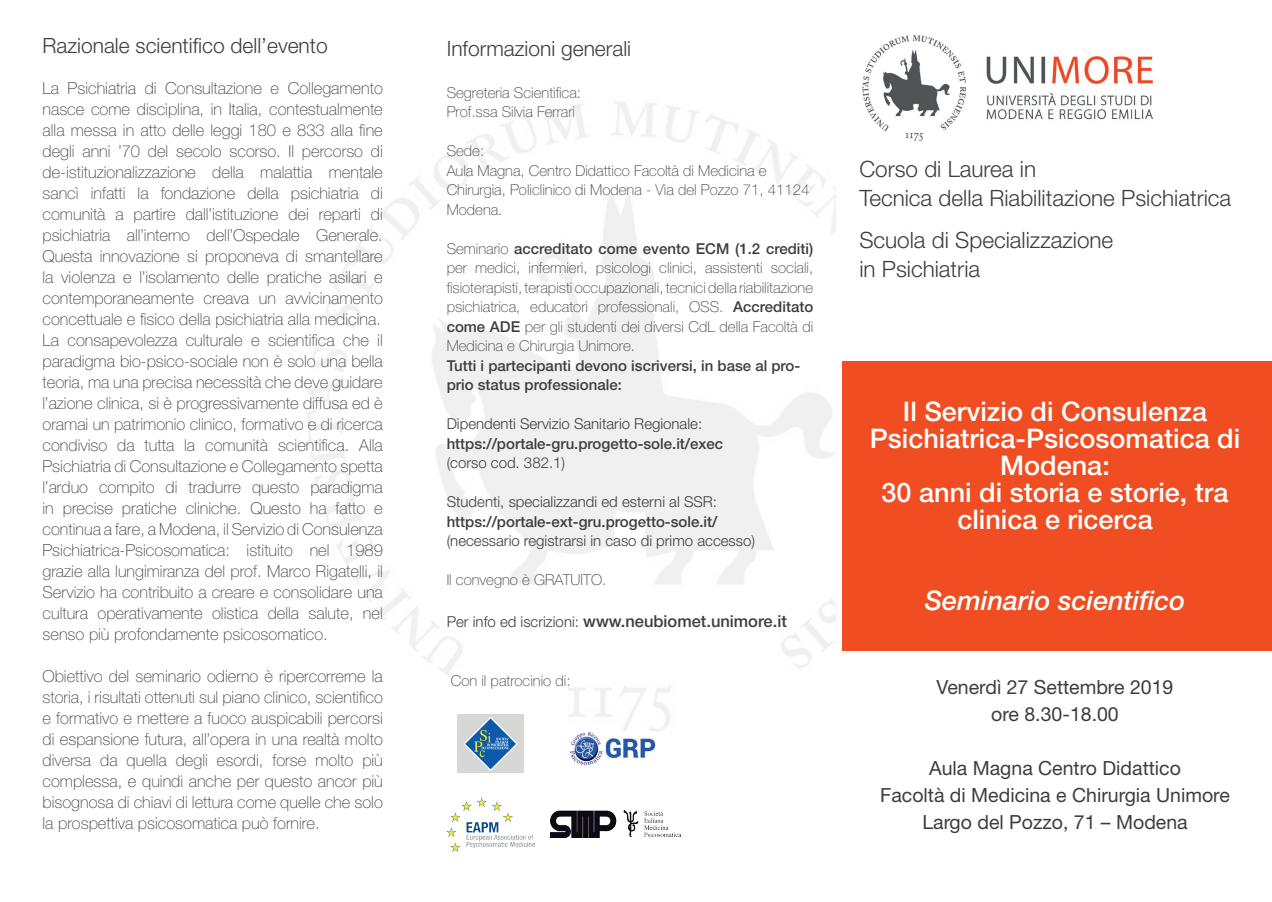
<style>
.page{position:relative;width:1272px;height:902px;background:#fff}
.page>*{position:absolute;margin:0;border:0;box-sizing:border-box;transform-origin:0 0}
.t1{font:500 27px/27px "Helvetica Neue LT Std";color:#fff;text-align:center}
.t2{font:italic 500 27px "Helvetica Neue LT Std";color:#fff}
.t3{font:300 22.5px/28.5px "Helvetica Neue LT Std";color:#3e3e3f}
.t4{font:300 21px "Helvetica Neue LT Std";color:#3e3e3f}
.t5{font:19.5px/27px "Helvetica Neue LT Std";color:#3e3e3f;text-align:center}
.t6{font:100 16.5px/21px "Helvetica Neue LT Std";color:#3e3e3f;text-align:justify}
.t7{font:500 16.5px "Helvetica Neue LT Std";color:#3e3e3f}
.t8{font:100 15px/19.5px "Helvetica Neue LT Std";color:#3e3e3f}
.t9{font:500 15px/19.5px "Helvetica Neue LT Std";color:#3e3e3f}
.t10{font:300 15px "Helvetica Neue LT Std";color:#3e3e3f}
.s1{font-weight:500}
.s2{font-weight:300;font-size:15px}
</style>
<div class="page">
<img style="left:862px;top:35px;width:292px;height:106px">
<div style="left:842px;top:361px;width:429px;height:290px;background:#f04d22"></div>
<img style="left:458px;top:714px;width:65px;height:58px">
<img style="left:551px;top:810px;width:129px;height:27px">
<img style="left:569px;top:731px;width:86px;height:34px">
<img style="left:446px;top:797px;width:88px;height:54px">
<p class="t4" style="left:43px;top:33px;width:287px">Razionale scientifico dell’evento</p>
<p class="t6" style="left:43px;top:77px;width:342px">La Psichiatria di Consultazione e Collegamento nasce come disciplina, in Italia, contestualmente alla messa in atto delle leggi 180 e 833 alla fine degli anni ’70 del secolo scorso. Il percorso di de-istituzionalizzazione della malattia mentale sancì infatti la fondazione della psichiatria di comunità a partire dall’istituzione dei reparti di psichiatria all’interno dell’Ospedale Generale.<br>Questa innovazione si proponeva di smantellare la violenza e l’isolamento delle pratiche asilari e contemporaneamente creava un avvicinamento concettuale e fisico della psichiatria alla medicina.<br>La consapevolezza culturale e scientifica che il paradigma bio-psico-sociale non è solo una bella teoria, ma una precisa necessità che deve guidare l’azione clinica, si è progressivamente diffusa ed è oramai un patrimonio clinico, formativo e di ricerca condiviso da tutta la comunità scientifica. Alla Psichiatria di Consultazione e Collegamento spetta l’arduo compito di tradurre questo paradigma in precise pratiche cliniche. Questo ha fatto e continua a fare, a Modena, il Servizio di Consulenza Psichiatrica-Psicosomatica: istituito nel 1989 grazie alla lungimiranza del prof. Marco Rigatelli, il Servizio ha contribuito a creare e consolidare una cultura operativamente olistica della salute, nel senso più profondamente psicosomatico.</p>
<p class="t6" style="left:43px;top:665px;width:342px">Obiettivo del seminario odierno è ripercorrerne la storia, i risultati ottenuti sul piano clinico, scientifico e formativo e mettere a fuoco auspicabili percorsi di espansione futura, all’opera in una realtà molto diversa da quella degli esordi, forse molto più complessa, e quindi anche per questo ancor più bisognosa di chiavi di lettura come quelle che solo la prospettiva psicosomatica può fornire.</p>
<p class="t4" style="left:446px;top:36px;width:186px">Informazioni generali</p>
<p class="t8" style="left:446px;top:82px;width:136px">Segreteria Scientifica:<br>Prof.ssa Silvia Ferrari</p>
<p class="t8" style="left:446px;top:141px;width:364px">Sede:<br>Aula Magna, Centro Didattico Facoltà di Medicina e<br>Chirurgia, Policlinico di Modena - Via del Pozzo 71, 41124<br>Modena.</p>
<p class="t8" style="left:446px;top:238px;width:368px;text-align:justify">Seminario <span class="s1">accreditato come evento ECM (1.2 crediti) </span>per medici, infermieri, psicologi clinici, assistenti sociali, fisioterapisti, terapisti occupazionali, tecnici della riabilitazione psichiatrica, educatori professionali, OSS. <span class="s1">Accreditato come ADE</span> per gli studenti dei diversi CdL della Facoltà di Medicina e Chirurgia Unimore.</p>
<p class="t9" style="left:446px;top:355px;width:355px">Tutti i partecipanti devono iscriversi, in base al pro&shy;prio status professionale:</p>
<p class="t10" style="left:446px;top:415px;width:257px">Dipendenti Servizio Sanitario Regionale:</p>
<p class="t9" style="left:446px;top:433px;width:278px">https://portale-gru.progetto-sole.it/exec</p>
<p class="t10" style="left:446px;top:454px;width:120px">(corso cod. 382.1)</p>
<p class="t10" style="left:446px;top:493px;width:272px">Studenti, specializzandi ed esterni al SSR:</p>
<p class="t9" style="left:446px;top:511px;width:272px">https://portale-ext-gru.progetto-sole.it/</p>
<p class="t10" style="left:446px;top:532px;width:310px">(necessario registrarsi in caso di primo accesso)</p>
<p class="t8" style="left:446px;top:570px;width:161px">Il convegno è GRATUITO.</p>
<p class="t7" style="left:446px;top:611px;width:341px"><span class="s2">Per info ed iscrizioni:</span> www.neubiomet.unimore.it</p>
<p class="t8" style="left:451px;top:670px;width:121px">Con il patrocinio di:</p>
<h2 class="t3" style="left:859px;top:154px;width:373px">Corso di Laurea in<br>Tecnica della Riabilitazione Psichiatrica</h2>
<h2 class="t3" style="left:859px;top:225px;width:255px">Scuola di Specializzazione in Psichiatria</h2>
<h1 class="t1" style="left:869px;top:398px;width:372px">Il Servizio di Consulenza<br>Psichiatrica-Psicosomatica di<br>Modena:<br>30 anni di storia e storie, tra clinica e ricerca</h1>
<h1 class="t2" style="left:924px;top:584px;width:262px">Seminario scientifico</h1>
<p class="t5" style="left:936px;top:673px;width:238px">Venerdì 27 Settembre 2019 ore 8.30-18.00</p>
<p class="t5" style="left:880px;top:754px;width:351px">Aula Magna Centro Didattico<br>Facoltà di Medicina e Chirurgia Unimore<br>Largo del Pozzo, 71 – Modena</p>
</div>
